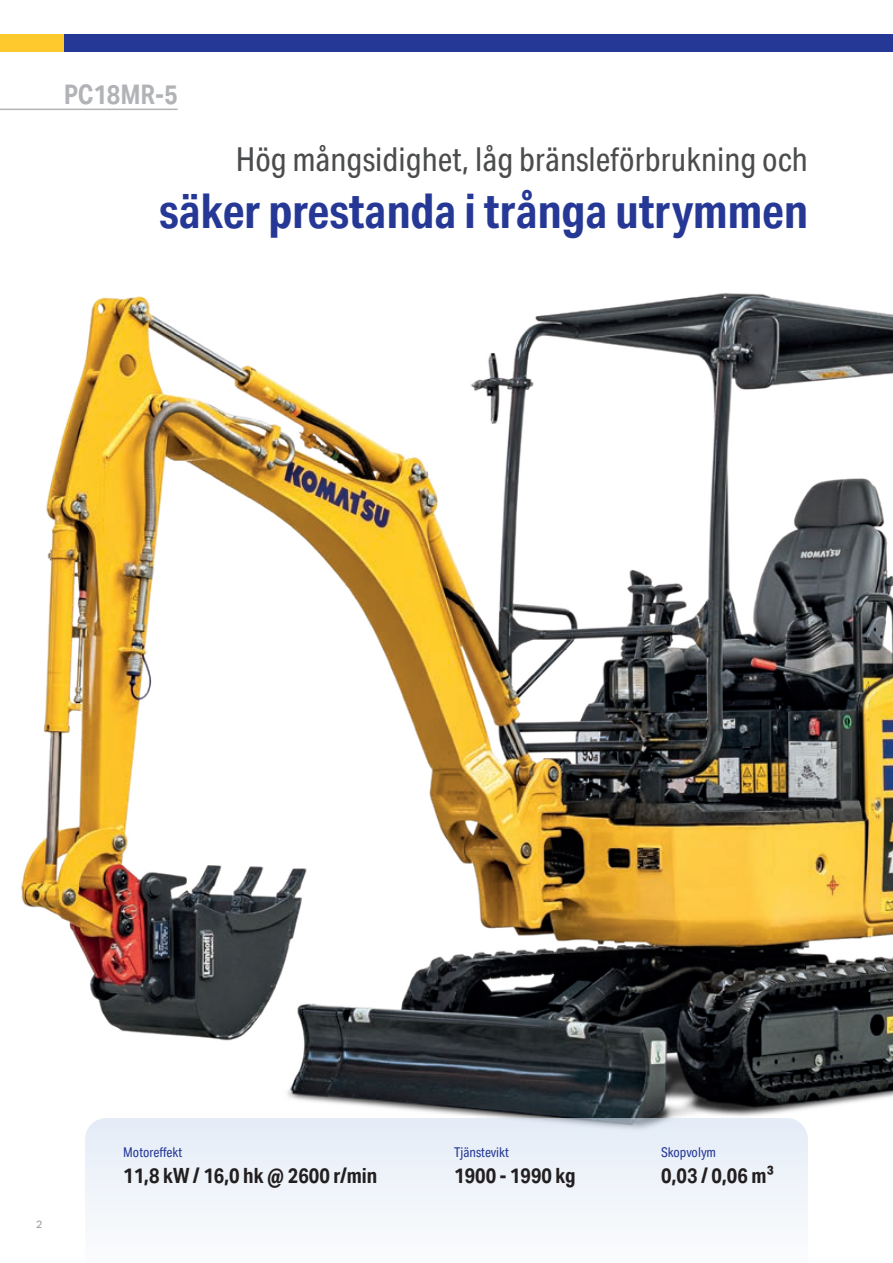
<style>
.page{position:relative;width:893px;height:1263px;background:#fff}
.page>*{position:absolute;margin:0;border:0;box-sizing:border-box;transform-origin:0 0}
.t1{font:700 48px "Aktiv Grotesk Cd";color:#263895}
.t2{font:33px "Aktiv Grotesk Cd";color:#4b4c4d}
.t3{font:700 27px "Aktiv Grotesk Cd";color:#b2b3b7}
.t4{font:700 21px "Aktiv Grotesk Cd";color:#231f20}
.t5{font:13.5px "Aktiv Grotesk Cd";color:#263895}
.t6{font:10.5px "Aktiv Grotesk";color:#939598}
</style>
<div class="page">
<img style="left:21px;top:293px;width:872px;height:825px">
<div style="left:85px;top:1118px;width:723px;height:104px;background:#edf3f9"></div>
<hr style="left:0;top:109px;width:178px;height:1px;background:#b2b3b7">
<div style="left:0;top:34px;width:143px;height:17px;background:#fec92d"></div>
<div style="left:64px;top:34px;width:829px;height:17px;background:#263895"></div>
<p class="t3" style="left:64px;top:79px;width:115px">PC18MR-5</p>
<h2 class="t2" style="left:236px;top:141px;width:574px">Hög mångsidighet, låg bränsleförbrukning och</h2>
<h1 class="t1" style="left:159px;top:184px;width:650px">säker prestanda i trånga utrymmen</h1>
<p class="t6" style="left:36px;top:1218px;width:8px">2</p>
<p class="t5" style="left:123px;top:1145px;width:60px">Motoreffekt</p>
<p class="t4" style="left:123px;top:1163px;width:255px">11,8 kW / 16,0 hk @ 2600 r/min</p>
<p class="t5" style="left:454px;top:1145px;width:56px">Tjänstevikt</p>
<p class="t4" style="left:454px;top:1163px;width:123px">1900 - 1990 kg</p>
<p class="t5" style="left:661px;top:1145px;width:56px">Skopvolym</p>
<p class="t4" style="left:661px;top:1163px;width:114px">0,03 / 0,06 m³</p>
</div>
